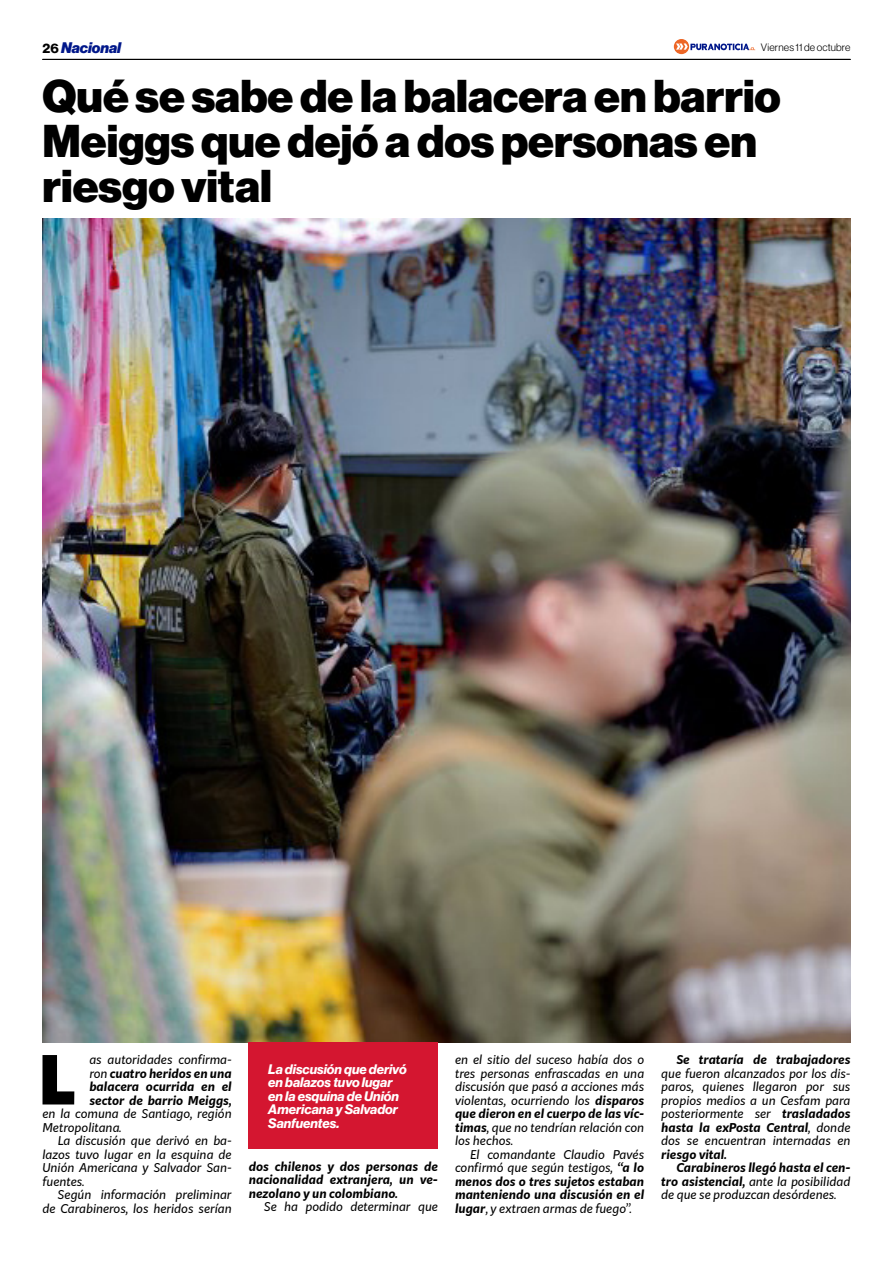
<style>
.page{position:relative;width:893px;height:1263px;background:#fff}
.page>*{position:absolute;margin:0;border:0;box-sizing:border-box;transform-origin:0 0}
.t1{font:900 66.3px "Kit Sans";color:#000}
.t2{font:45px/45px "N Haas Grotesk DS Pro 95 Blk";color:#000}
.t3{font:15px "N Haas Grotesk DS Pro 96 Blk It";color:#00178a}
.t4{font:13.5px/13.5px "N Haas Grotesk DS Pro 76 Bd It";color:#fff}
.t5{font:italic 12px/13.5px "Kit Sans";color:#000;text-align:justify}
.t6{font:italic 700 12px/13.5px "Kit Sans";color:#000;text-align:justify}
.t7{font:10.5px "N Haas Grotesk DS Pro 45 Lt";letter-spacing:.02em;color:#000}
.s1{font-family:"N Haas Grotesk DS Pro 75 Bd";font-size:13.5px;color:#000}
.s2{font-weight:400}
.s3{font-weight:700}
</style>
<div class="page">
<hr style="left:43px;top:59px;width:807px;height:1px;background:#000">
<svg style="left:674px;top:39px;width:81px;height:15px"></svg>
<img style="left:42px;top:218px;width:808px;height:824px">
<div style="left:249px;top:1042px;width:189px;height:107px;background:#d41630"></div>
<p class="t3" style="left:43px;top:39px;width:80px"><span class="s1">26</span> Nacional</p>
<p class="t7" style="left:761px;top:41px;width:91px">Viernes 11 de octubre</p>
<h2 class="t2" style="left:43px;top:74px;width:740px">Qué se sabe de la balacera en barrio<br>Meiggs que dejó a dos personas en riesgo vital</h2>
<h1 class="t1" style="left:39px;top:1020px;width:39px">L</h1>
<p class="t6" style="left:89px;top:1052px;width:144px"><span class="s2">as autoridades confirma&shy;ron</span> cuatro heridos en una balacera ocurrida en el sector de barrio Meiggs,</p>
<p class="t5" style="left:43px;top:1106px;width:191px">en la comuna de Santiago, región<br>Metropolitana.</p>
<p class="t5" style="left:43px;top:1133px;width:191px;text-indent:15px">La discusión que derivó en ba&shy;lazos tuvo lugar en la esquina de Unión Americana y Salvador San&shy;fuentes.</p>
<p class="t5" style="left:43px;top:1187px;width:191px;text-align:right">Según información preliminar de Carabineros, los heridos serían</p>
<p class="t4" style="left:268px;top:1062px;width:140px">La discusión que derivó en balazos tuvo lugar en la esquina de Unión<br>Americana y Salvador<br>Sanfuentes.</p>
<p class="t6" style="left:249px;top:1158px;width:191px">dos chilenos y dos personas de nacionalidad extranjera, un ve&shy;nezolano y un colombiano.</p>
<p class="t5" style="left:264px;top:1199px;width:176px">Se ha podido determinar que</p>
<p class="t5" style="left:455px;top:1052px;width:191px">en el sitio del suceso había dos o tres personas enfrascadas en una discusión que pasó a acciones más violentas, ocurriendo los <span class="s3">disparos que dieron en el cuerpo de las víc&shy;timas</span>, que no tendrían relación con los hechos.</p>
<p class="t5" style="left:455px;top:1146px;width:191px;text-indent:15px">El comandante Claudio Pavés confirmó que según testigos, <span class="s3">“a lo menos dos o tres sujetos estaban manteniendo una discusión en el lugar</span>, y extraen armas de fuego”.</p>
<p class="t6" style="left:676px;top:1052px;width:176px">Se trataría de trabajadores</p>
<p class="t5" style="left:661px;top:1065px;width:191px">que fueron alcanzados por los dis&shy;paros, quienes llegaron por sus propios medios a un Cesfam para posteriormente ser <span class="s3">trasladados hasta la exPosta Central</span>, donde dos se encuentran internadas en</p>
<p class="t6" style="left:661px;top:1146px;width:67px">riesgo vital.</p>
<p class="t6" style="left:676px;top:1160px;width:176px">Carabineros llegó hasta el cen-</p>
<p class="t5" style="left:661px;top:1173px;width:191px"><span class="s3">tro asistencial,</span> ante la posibilidad</p>
<p class="t5" style="left:661px;top:1187px;width:177px">de que se produzcan desórdenes.</p>
</div>
